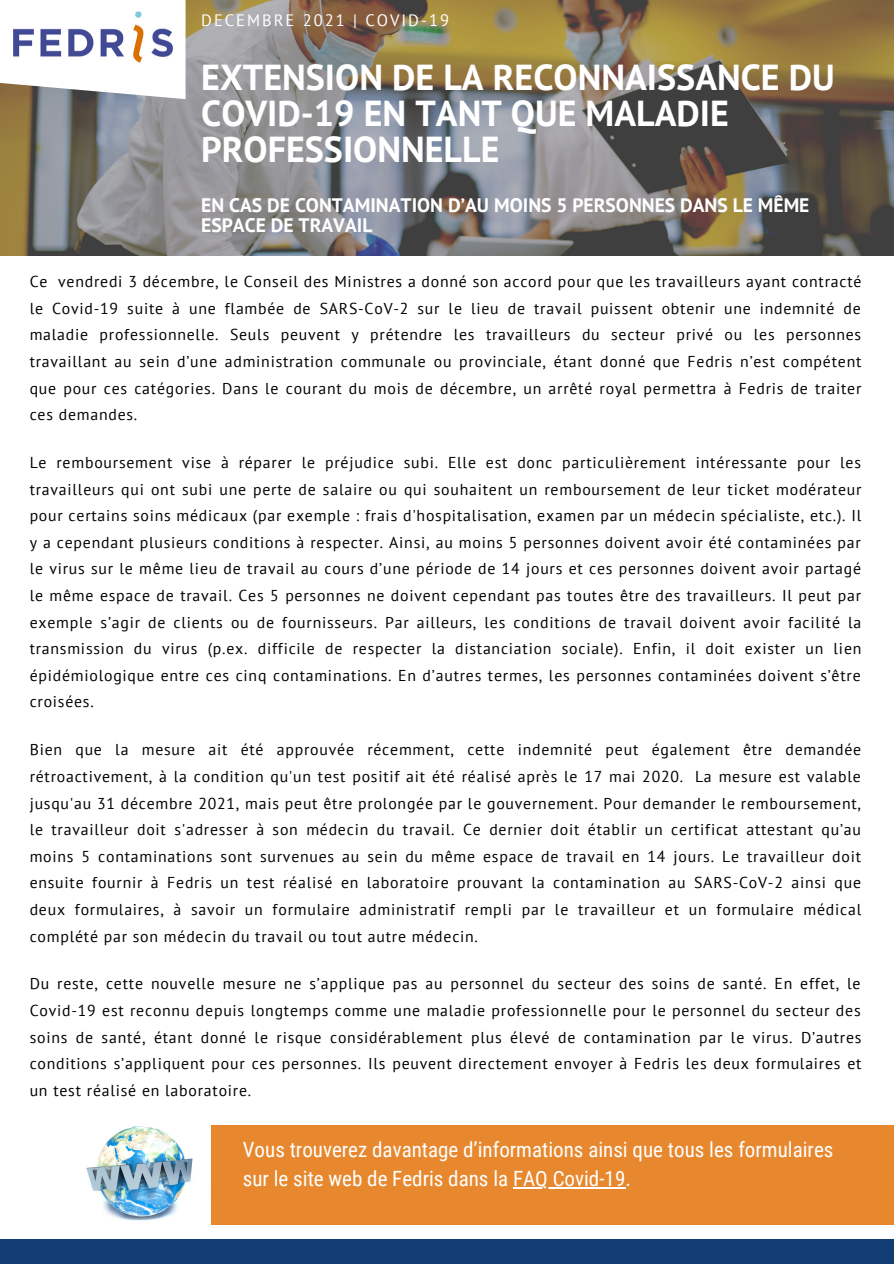
<style>
.page{position:relative;width:894px;height:1264px;background:#fff}
.page>*{position:absolute;margin:0;border:0;box-sizing:border-box;transform-origin:0 0}
.t1{font:700 36px/36px "PT Sans";color:#fff}
.t2{font:21px "Roboto Condensed";color:#fff}
.t3{font:700 19.5px/19.2px "PT Sans";color:#fff}
.t4{font:16.5px "PT Sans";letter-spacing:.12em;color:#fff}
.t5{font:15.75px/26.5px "PT Sans";letter-spacing:.05em;color:#000;text-align:justify}
</style>
<div class="page">
<img style="left:0;top:0;width:893px;height:256px">
<div style="left:0;top:1239px;width:893px;height:24px;background:#123c73"></div>
<img style="left:0;top:0;width:185px;height:99px">
<div style="left:89px;top:1125px;width:804px;height:99px;background:#e8882e"></div>
<img style="left:86px;top:1125px;width:124px;height:99px">
<hr style="left:513px;top:1187px;width:112px;height:1px;background:#fff">
<p class="t4" style="left:201px;top:9px;width:249px">DECEMBRE 2021 | COVID-19</p>
<p class="t1" style="left:201px;top:58px;width:635px">EXTENSION DE LA RECONNAISSANCE DU<br>COVID-19 EN TANT QUE MALADIE<br>PROFESSIONNELLE</p>
<p class="t3" style="left:201px;top:195px;width:609px">EN CAS DE CONTAMINATION D’AU MOINS 5 PERSONNES DANS LE MÊME<br>ESPACE DE TRAVAIL</p>
<p class="t5" style="left:30px;top:268px;width:833px">Ce vendredi 3 décembre, le Conseil des Ministres a donné son accord pour que les travailleurs ayant contracté le Covid-19 suite à une flambée de SARS-CoV-2 sur le lieu de travail puissent obtenir une indemnité de maladie professionnelle. Seuls peuvent y prétendre les travailleurs du secteur privé ou les personnes travaillant au sein d’une administration communale ou provinciale, étant donné que Fedris n’est compétent que pour ces catégories. Dans le courant du mois de décembre, un arrêté royal permettra à Fedris de traiter ces demandes.</p>
<p class="t5" style="left:30px;top:449px;width:833px">Le remboursement vise à réparer le préjudice subi. Elle est donc particulièrement intéressante pour les travailleurs qui ont subi une perte de salaire ou qui souhaitent un remboursement de leur ticket modérateur pour certains soins médicaux (par exemple : frais d'hospitalisation, examen par un médecin spécialiste, etc.). Il y a cependant plusieurs conditions à respecter. Ainsi, au moins 5 personnes doivent avoir été contaminées par le virus sur le même lieu de travail au cours d’une période de 14 jours et ces personnes doivent avoir partagé le même espace de travail. Ces 5 personnes ne doivent cependant pas toutes être des travailleurs. Il peut par exemple s’agir de clients ou de fournisseurs. Par ailleurs, les conditions de travail doivent avoir facilité la transmission du virus (p.ex. difficile de respecter la distanciation sociale). Enfin, il doit exister un lien épidémiologique entre ces cinq contaminations. En d’autres termes, les personnes contaminées doivent s’être croisées.</p>
<p class="t5" style="left:30px;top:736px;width:832px">Bien que la mesure ait été approuvée récemment, cette indemnité peut également être demandée rétroactivement, à la condition qu'un test positif ait été réalisé après le 17 mai 2020. La mesure est valable jusqu'au 31 décembre 2021, mais peut être prolongée par le gouvernement. Pour demander le remboursement, le travailleur doit s'adresser à son médecin du travail. Ce dernier doit établir un certificat attestant qu’au moins 5 contaminations sont survenues au sein du même espace de travail en 14 jours. Le travailleur doit ensuite fournir à Fedris un test réalisé en laboratoire prouvant la contamination au SARS-CoV-2 ainsi que deux formulaires, à savoir un formulaire administratif rempli par le travailleur et un formulaire médical complété par son médecin du travail ou tout autre médecin.</p>
<p class="t5" style="left:30px;top:970px;width:833px">Du reste, cette nouvelle mesure ne s’applique pas au personnel du secteur des soins de santé. En effet, le Covid-19 est reconnu depuis longtemps comme une maladie professionnelle pour le personnel du secteur des soins de santé, étant donné le risque considérablement plus élevé de contamination par le virus. D’autres conditions s’appliquent pour ces personnes. Ils peuvent directement envoyer à Fedris les deux formulaires et un test réalisé en laboratoire.</p>
<p class="t2" style="left:243px;top:1137px;width:592px">Vous trouverez davantage d’informations ainsi que tous les formulaires</p>
<p class="t2" style="left:243px;top:1166px;width:389px">sur le site web de Fedris dans la FAQ Covid-19.</p>
</div>
